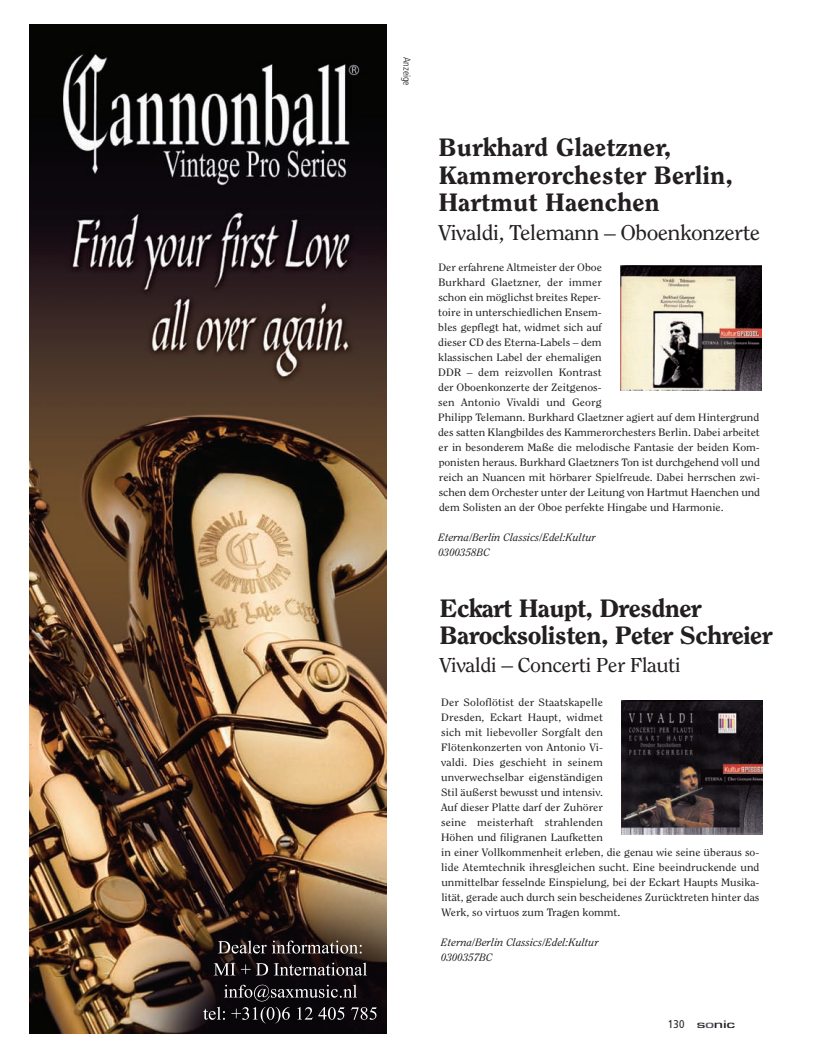
<style>
.page{position:relative;width:815px;height:1064px;background:#fff}
.page>*{position:absolute;margin:0;border:0;box-sizing:border-box;transform-origin:0 0}
.t1{font:800 25px/27.5px "Clearface Std";color:#231f20;scale:1.1 1}
.t2{font:800 25px/27.5px "Clearface Std";letter-spacing:-.025em;color:#231f20;scale:1.1 1}
.t3{font:21.25px "Clearface Std";letter-spacing:-.025em;color:#231f20;scale:1.1 1}
.t4{font:20px "Clearface Std";letter-spacing:-.025em;color:#231f20;scale:1.1 1}
.t5{font:500 11.25px "Eurostile T";letter-spacing:-.02em;color:#231f20;scale:1.6 1}
.t6{font:10.62px/15px "Clearface Std";color:#231f20;scale:1.1 1}
.t7{font:italic 10.62px/15px "Clearface Std";letter-spacing:.015em;color:#231f20}
.t8{font:300 condensed 10px "Frutiger LT Std";letter-spacing:-.005em;color:#231f20}
.s1{font-size:21.25px}
.s2{font-family:"Frutiger LT Std";font-weight:400;font-stretch:condensed}
.s3{color:#4f515f}
</style>
<div class="page">
<img style="left:621px;top:265px;width:140px;height:125px">
<img style="left:622px;top:700px;width:140px;height:134px">
<img style="left:30px;top:24px;width:356px;height:1010px">
<img style="left:218px;top:940px;width:144px;height:13px">
<img style="left:214px;top:962px;width:153px;height:13px">
<img style="left:225px;top:984px;width:132px;height:17px">
<img style="left:217px;top:1007px;width:151px;height:16px">
<p class="t8" style="left:411px;top:57px;width:30px;rotate:90deg">Anzeige</p>
<h1 class="t1" style="left:438px;top:135px;width:270px">Burkhard Glaetzner,<br>Kammerorchester Berlin,<br>Hartmut Haenchen</h1>
<h2 class="t3" style="left:438px;top:224px;width:294px">Vivaldi, Telemann – Oboenkonzerte</h2>
<p class="t6" style="left:438px;top:260px;width:294px">Der erfahrene Altmeister der Oboe<br>Burkhard Glaetzner, der immer<br>schon ein möglichst breites Reper-<br>toire in unterschiedlichen Ensem-<br>bles gepflegt hat, widmet sich auf<br>dieser CD des Eterna-Labels – dem<br>klassischen Label der ehemaligen<br>DDR – dem reizvollen Kontrast<br>der Oboenkonzerte der Zeitgenos-<br>sen Antonio Vivaldi und Georg<br>Philipp Telemann. Burkhard Glaetzner agiert auf dem Hintergrund des satten Klangbildes des Kammerorchesters Berlin. Dabei arbeitet er in besonderem Maße die melodische Fantasie der beiden Kom&shy;ponisten heraus. Burkhard Glaetzners Ton ist durchgehend voll und reich an Nuancen mit hörbarer Spielfreude. Dabei herrschen zwi&shy;schen dem Orchester unter der Leitung von Hartmut Haenchen und dem Solisten an der Oboe perfekte Hingabe und Harmonie.</p>
<p class="t7" style="left:438px;top:530px;width:159px">Eterna/Berlin Classics/Edel:Kultur<br>0300358BC</p>
<h1 class="t2" style="left:440px;top:596px;width:304px">Eckart Haupt, Dresdner<br>Barocksolisten, Peter Schreier</h1>
<h3 class="t4" style="left:440px;top:656px;width:221px">Vivaldi <span class="s1">–</span> Concerti Per Flauti</h3>
<p class="t6" style="left:441px;top:695px;width:291px">Der Soloflötist der Staatskapelle<br>Dresden, Eckart Haupt, widmet<br>sich mit liebevoller Sorgfalt den<br>Flötenkonzerten von Antonio Vi-<br>valdi. Dies geschieht in seinem<br>unverwechselbar eigenständigen<br>Stil äußerst bewusst und intensiv.<br>Auf dieser Platte darf der Zuhörer<br>seine meisterhaft strahlenden<br>Höhen und filigranen Laufketten<br>in einer Vollkommenheit erleben, die genau wie seine überaus so&shy;lide Atemtechnik ihresgleichen sucht. Eine beeindruckende und unmittelbar fesselnde Einspielung, bei der Eckart Haupts Musika&shy;lität, gerade auch durch sein bescheidenes Zurücktreten hinter das Werk, so virtuos zum Tragen kommt.</p>
<p class="t7" style="left:441px;top:935px;width:159px">Eterna/Berlin Classics/Edel:Kultur<br>0300357BC</p>
<p class="t5" style="left:668px;top:1017px;width:43px"><span class="s2">130</span> s<span class="s3">o</span>nic</p>
</div>
